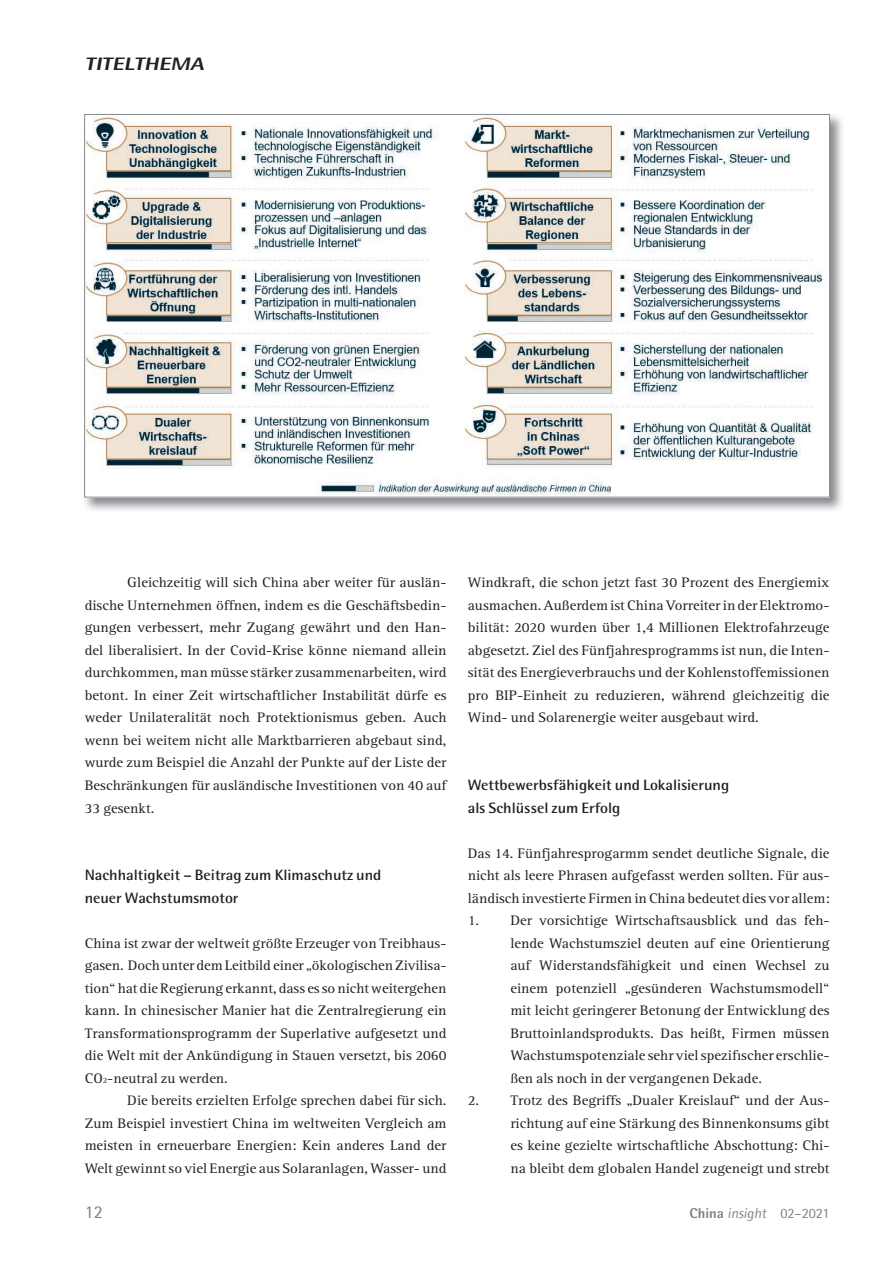
<style>
.page{position:relative;width:893px;height:1263px;background:#fff}
.page>*{position:absolute;margin:0;border:0;box-sizing:border-box;transform-origin:0 0}
.t1{font:italic 800 18px "Rotis Semi Sans";color:#231f20;scale:1.25 1}
.t2{font:18px "Rotis Semi Sans";color:#808285}
.t3{font:700 15px/22.5px "Rotis Semi Sans";color:#231f20;scale:1.05 1}
.t4{font:14.25px/22.5px "Rotis Serif";color:#231f20;text-align:justify;scale:1.05 1}
.t5{font:14.25px "Rotis Semi Sans";letter-spacing:-.02em;color:#808285}
.s1{font-size:8.25px}
.s2{font-weight:800}
</style>
<div class="page">
<img style="left:84px;top:114px;width:758px;height:397px">
<img style="left:86px;top:116px;width:741px;height:379px">
<p class="t1" style="left:85px;top:53px;width:100px">TITELTHEMA</p>
<p class="t4" style="left:85px;top:571px;width:346px;text-indent:43px">Gleichzeitig will sich China aber weiter für auslän&shy;dische Unternehmen öffnen, indem es die Geschäftsbedin&shy;gungen verbessert, mehr Zugang gewährt und den Han&shy;del liberalisiert. In der Covid-Krise könne niemand allein durchkommen, man müsse stärker zusammenarbeiten, wird betont. In einer Zeit wirtschaftlicher Instabilität dürfe es weder Unilateralität noch Protektionismus geben. Auch wenn bei weitem nicht alle Marktbarrieren abgebaut sind, wurde zum Beispiel die Anzahl der Punkte auf der Liste der Beschränkungen für ausländische Investitionen von 40 auf 33 gesenkt.</p>
<p class="t3" style="left:85px;top:863px;width:284px">Nachhaltigkeit – Beitrag zum Klimaschutz und neuer Wachstumsmotor</p>
<p class="t4" style="left:85px;top:931px;width:346px">China ist zwar der weltweit größte Erzeuger von Treibhaus&shy;gasen. Doch unter dem Leitbild einer „ökologischen Zivilisa&shy;tion“ hat die Regierung erkannt, dass es so nicht weitergehen kann. In chinesischer Manier hat die Zentralregierung ein Transformationsprogramm der Superlative aufgesetzt und die Welt mit der Ankündigung in Stauen versetzt, bis 2060<br>CO<span class="s1">2</span>-neutral zu werden.</p>
<p class="t4" style="left:85px;top:1089px;width:346px;text-indent:43px">Die bereits erzielten Erfolge sprechen dabei für sich.<br>Zum Beispiel investiert China im weltweiten Vergleich am meisten in erneuerbare Energien: Kein anderes Land der Welt gewinnt so viel Energie aus Solaranlagen, Wasser- und</p>
<p class="t4" style="left:467px;top:571px;width:346px">Windkraft, die schon jetzt fast 30 Prozent des Energiemix ausmachen. Außerdem ist China Vorreiter in der Elektromo&shy;bilität: 2020 wurden über 1,4 Millionen Elektrofahrzeuge abgesetzt. Ziel des Fünfjahresprogramms ist nun, die Inten&shy;sität des Energieverbrauchs und der Kohlenstoffemissionen pro BIP-Einheit zu reduzieren, während gleichzeitig die Wind- und Solarenergie weiter ausgebaut wird.</p>
<p class="t3" style="left:467px;top:773px;width:250px">Wettbewerbsfähigkeit und Lokalisierung als Schlüssel zum Erfolg</p>
<p class="t4" style="left:467px;top:841px;width:346px">Das 14. Fünfjahresprogarmm sendet deutliche Signale, die nicht als leere Phrasen aufgefasst werden sollten. Für aus&shy;ländisch investierte Firmen in China bedeutet dies vor allem:</p>
<p class="t4" style="left:510px;top:909px;width:305px;text-indent:-43px">1. Der vorsichtige Wirtschaftsausblick und das feh&shy;lende Wachstumsziel deuten auf eine Orientierung auf Widerstandsfähigkeit und einen Wechsel zu einem potenziell „gesünderen Wachstumsmodell“ mit leicht geringerer Betonung der Entwicklung des Bruttoinlandsprodukts. Das heißt, Firmen müssen Wachstums potenziale sehr viel spezifischer erschlie&shy;ßen als noch in der vergangenen Dekade.</p>
<p class="t4" style="left:510px;top:1089px;width:305px;text-indent:-43px">2. Trotz des Begriffs „Dualer Kreislauf“ und der Aus&shy;richtung auf eine Stärkung des Binnenkonsums gibt es keine gezielte wirtschaftliche Abschottung: Chi&shy;na bleibt dem globalen Handel zugeneigt und strebt</p>
<p class="t2" style="left:85px;top:1200px;width:20px">12</p>
<p class="t5" style="left:689px;top:1204px;width:141px"><span class="s2">China</span> insight 02–2021</p>
</div>
